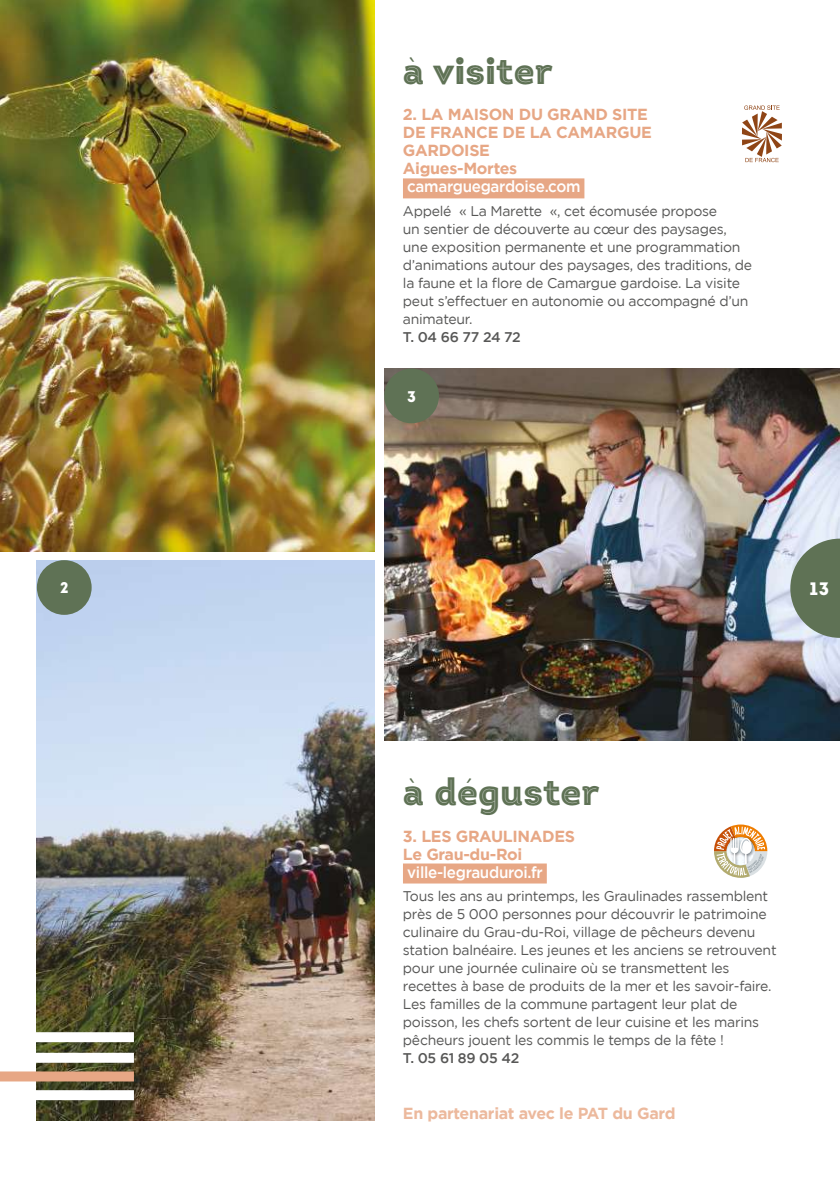
<style>
.page{position:relative;width:840px;height:1191px;background:#fff}
.page>*{position:absolute;margin:0;border:0;box-sizing:border-box;transform-origin:0 0}
.t1{font:38px "Intro Black Inline";color:#5f7255}
.t2{font:900 18px "Intro";color:#fff}
.t3{font:700 16px/18px "Gotham";letter-spacing:-.02em;color:#e7a785}
.t4{font:500 16px "Gotham";letter-spacing:-.02em;color:#fff;scale:.95 1}
.t5{font:700 16px "Gotham";letter-spacing:-.02em;color:#ecb99d}
.t6{font:900 15.4px "Intro";color:#fff}
.t7{font:14px/18px "Gotham";letter-spacing:-.02em;color:#575756}
.t8{font:500 14px "Gotham";letter-spacing:-.02em;color:#575756}
</style>
<div class="page">
<img style="left:0;top:0;width:374px;height:551px">
<img style="left:384px;top:368px;width:455px;height:372px">
<img style="left:37px;top:560px;width:337px;height:560px">
<div style="left:403px;top:863px;width:143px;height:20px;background:#e7a785"></div>
<div style="left:403px;top:178px;width:181px;height:20px;background:#e7a785"></div>
<div style="left:384px;top:368px;width:55px;height:55px;background:#5f7255;border-radius:50%"></div>
<div style="left:37px;top:560px;width:55px;height:55px;background:#5f7255;border-radius:50%"></div>
<svg style="left:711px;top:823px;width:57px;height:56px"></svg>
<svg style="left:713px;top:824px;width:53px;height:54px"></svg>
<div style="left:0;top:1032px;width:134px;height:10px;background:#fff"></div>
<div style="left:0;top:1052px;width:134px;height:10px;background:#fff"></div>
<div style="left:0;top:1071px;width:134px;height:10px;background:#e7a785"></div>
<div style="left:0;top:1090px;width:134px;height:10px;background:#fff"></div>
<svg style="left:741px;top:105px;width:40px;height:57px"></svg>
<svg style="left:789px;top:538px;width:50px;height:100px;background:#81907f"></svg>
<div style="left:804px;top:581px;width:29px;height:14px;background:#5f7255"></div>
<p class="t6" style="left:60px;top:578px;width:10px">2</p>
<h1 class="t1" style="left:403px;top:47px;width:151px">à visiter</h1>
<p class="t3" style="left:403px;top:106px;width:250px">2. LA MAISON DU GRAND SITE<br>DE FRANCE DE LA CAMARGUE<br>GARDOISE<br>Aigues-Mortes</p>
<p class="t4" style="left:407px;top:176px;width:184px">camarguegardoise.com</p>
<p class="t7" style="left:403px;top:202px;width:350px">Appelé « La Marette «, cet écomusée propose<br>un sentier de découverte au cœur des paysages, une exposition permanente et une programmation d’animations autour des paysages, des traditions, de la faune et la flore de Camargue gardoise. La visite peut s’effectuer en autonomie ou accompagné d’un animateur.</p>
<p class="t8" style="left:403px;top:328px;width:119px">T. 04 66 77 24 72</p>
<p class="t6" style="left:407px;top:386px;width:10px">3</p>
<p class="t2" style="left:809px;top:577px;width:21px">13</p>
<h1 class="t1" style="left:403px;top:768px;width:198px">à déguster</h1>
<p class="t3" style="left:403px;top:826px;width:174px">3. LES GRAULINADES<br>Le Grau-du-Roi</p>
<p class="t4" style="left:407px;top:861px;width:144px">ville-legrauduroi.fr</p>
<p class="t7" style="left:403px;top:887px;width:375px">Tous les ans au printemps, les Graulinades rassemblent près de 5 000 personnes pour découvrir le patrimoine culinaire du Grau-du-Roi, village de pêcheurs devenu station balnéaire. Les jeunes et les anciens se retrouvent pour une journée culinaire où se transmettent les recettes à base de produits de la mer et les savoir-faire.<br>Les familles de la commune partagent leur plat de poisson, les chefs sortent de leur cuisine et les marins pêcheurs jouent les commis le temps de la fête !</p>
<p class="t8" style="left:403px;top:1049px;width:118px">T. 05 61 89 05 42</p>
<p class="t5" style="left:403px;top:1103px;width:274px">En partenariat avec le PAT du Gard</p>
</div>
